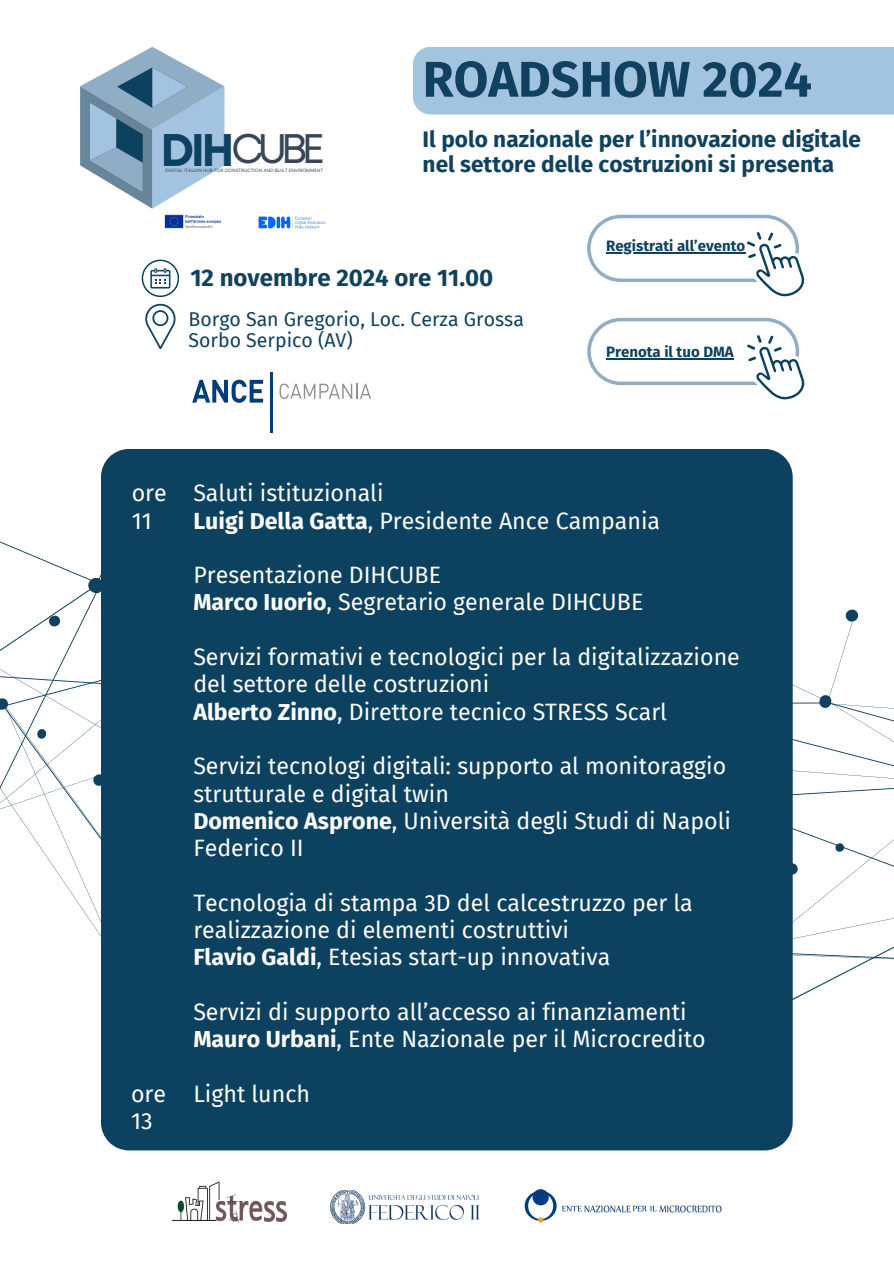
<style>
.page{position:relative;width:894px;height:1264px;background:#fff}
.page>*{position:absolute;margin:0;border:0;box-sizing:border-box;transform-origin:0 0}
.t1{font:700 50.25px "Fira Sans";color:#10415f}
.t2{font:41.25px "Mont";color:#374759}
.t3{font:700 24px "Fira Sans";color:#10415f}
.t4{font:23.1px/27.3px "Fira Sans";color:#fefefe}
.t5{font:700 22.65px/24.8px "Fira Sans";color:#10415f}
.t6{font:19.5px/21.3px "Fira Sans";color:#10415f}
.t7{font:700 15px "Fira Sans";color:#0c4160}
.t8{font:4.65px "Mont";color:#374759}
.s1{font-weight:700;font-size:45.6px;color:#0c4160}
.s2{font-weight:700}
</style>
<div class="page">
<svg style="left:0;top:541px;width:101px;height:396px"></svg>
<svg style="left:792px;top:573px;width:101px;height:386px"></svg>
<svg style="left:80px;top:47px;width:144px;height:162px"></svg>
<div style="left:101px;top:449px;width:691px;height:701px;background:#0c4160"></div>
<div style="left:413px;top:47px;width:480px;height:67px;background:#a3c4df"></div>
<img style="left:258px;top:216px;width:67px;height:13px">
<svg style="left:145px;top:304px;width:31px;height:45px"></svg>
<svg style="left:142px;top:259px;width:37px;height:38px"></svg>
<svg style="left:587px;top:215px;width:216px;height:81px"></svg>
<svg style="left:587px;top:318px;width:217px;height:81px"></svg>
<img style="left:165px;top:215px;width:56px;height:13px">
<hr style="left:606px;top:252px;width:139px;height:1px;background:#0c4160">
<hr style="left:606px;top:358px;width:127px;height:1px;background:#0c4160">
<svg style="left:192px;top:379px;width:71px;height:24px"></svg>
<svg style="left:279px;top:383px;width:92px;height:16px"></svg>
<hr style="left:270px;top:372px;width:2px;height:61px;background:#003d7e">
<img style="left:172px;top:1181px;width:91px;height:42px">
<img style="left:264px;top:1201px;width:10px;height:19px">
<img style="left:276px;top:1201px;width:11px;height:19px">
<svg style="left:524px;top:1190px;width:57px;height:32px"></svg>
<img style="left:584px;top:1205px;width:47px;height:8px">
<svg style="left:633px;top:1205px;width:23px;height:6px"></svg>
<img style="left:659px;top:1205px;width:63px;height:8px">
<img style="left:330px;top:1190px;width:150px;height:33px">
<h2 class="t2" style="left:160px;top:133px;width:165px"><span class="s1">DIH</span>CUBE</h2>
<p class="t8" style="left:165px;top:169px;width:159px">DIGITAL ITALIAN HUB FOR CONSTRUCTION AND BUILT ENVIRONMENT</p>
<p class="t1" style="left:422px;top:50px;width:391px">ROADSHOW 2024</p>
<p class="t5" style="left:422px;top:127px;width:439px">Il polo nazionale per l’innovazione digitale nel settore delle costruzioni si presenta</p>
<h4 class="t7" style="left:606px;top:237px;width:141px">Registrati all’evento</h4>
<h3 class="t3" style="left:190px;top:263px;width:304px">12 novembre 2024 ore 11.00</h3>
<p class="t6" style="left:188px;top:309px;width:337px">Borgo San Gregorio, Loc. Cerza Grossa<br>Sorbo Serpico (AV)</p>
<p class="t7" style="left:606px;top:343px;width:129px">Prenota il tuo DMA</p>
<h3 class="t4" style="left:132px;top:480px;width:37px">ore<br>11</h3>
<h3 class="t4" style="left:131px;top:1080px;width:37px">ore<br>13</h3>
<p class="t4" style="left:193px;top:480px;width:468px">Saluti istituzionali<br><span class="s2">Luigi Della Gatta</span>, Presidente Ance Campania</p>
<h1 class="t4" style="left:193px;top:561px;width:451px">Presentazione DIHCUBE<br><span class="s2">Marco Iuorio</span>, Segretario generale DIHCUBE</h1>
<h2 class="t4" style="left:193px;top:643px;width:548px">Servizi formativi e tecnologici per la digitalizzazione del settore delle costruzioni<br><span class="s2">Alberto Zinno</span>, Direttore tecnico STRESS Scarl</h2>
<p class="t4" style="left:193px;top:752px;width:539px">Servizi tecnologi digitali: supporto al monitoraggio strutturale e digital twin<br><span class="s2">Domenico Asprone</span>, Università degli Studi di Napoli Federico II</p>
<p class="t4" style="left:193px;top:889px;width:501px">Tecnologia di stampa 3D del calcestruzzo per la realizzazione di elementi costruttivi<br><span class="s2">Flavio Galdi</span>, Etesias start-up innovativa</p>
<p class="t4" style="left:193px;top:998px;width:513px">Servizi di supporto all’accesso ai finanziamenti<br><span class="s2">Mauro Urbani</span>, Ente Nazionale per il Microcredito</p>
<h2 class="t4" style="left:193px;top:1080px;width:118px">Light lunch</h2>
</div>
